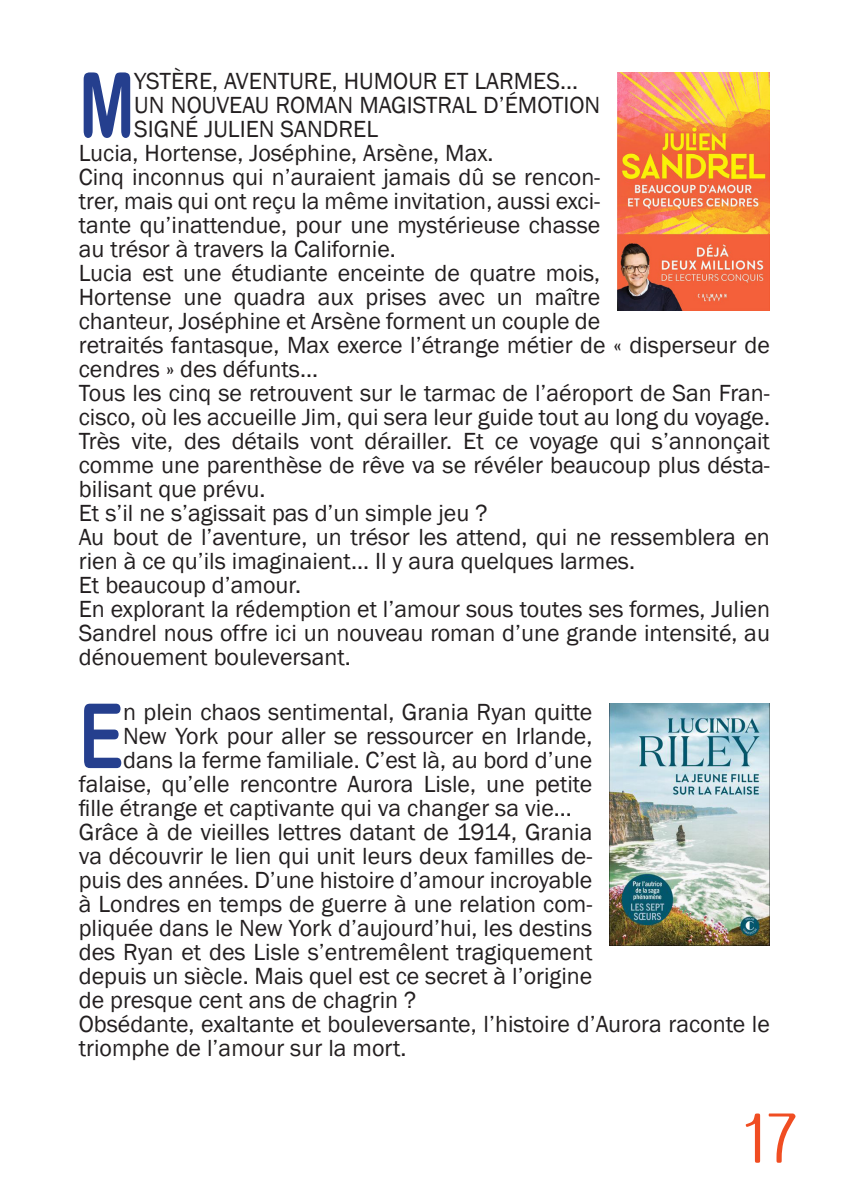
<style>
.page{position:relative;width:842px;height:1191px;background:#fff}
.page>*{position:absolute;margin:0;border:0;box-sizing:border-box;transform-origin:0 0}
.t1{font:90px "Arial Rounded MT Bold";color:#253f8e;scale:.75 1}
.t2{font:64px "Aubade";color:#f04d22}
.t3{font:24px/24px "Franklin Gothic";color:#231f20}
</style>
<div class="page">
<img style="left:617px;top:72px;width:153px;height:238px">
<img style="left:609px;top:703px;width:161px;height:243px">
<p class="t1" style="left:79px;top:52px;width:76px">M</p>
<p class="t3" style="left:134px;top:69px;width:445px">YSTÈRE, AVENTURE, HUMOUR ET LARMES...</p>
<p class="t3" style="left:134px;top:93px;width:467px">UN NOUVEAU ROMAN MAGISTRAL D’ÉMOTION<br>SIGNÉ JULIEN SANDREL</p>
<p class="t3" style="left:79px;top:141px;width:416px">Lucia, Hortense, Joséphine, Arsène, Max.</p>
<p class="t3" style="left:79px;top:165px;width:523px;text-align:justify">Cinq inconnus qui n’auraient jamais dû se rencon&shy;trer, mais qui ont reçu la même invitation, aussi exci&shy;tante qu’inattendue, pour une mystérieuse chasse au trésor à travers la Californie.</p>
<p class="t3" style="left:79px;top:261px;width:693px">Lucia est une étudiante enceinte de quatre mois,<br>Hortense une quadra aux prises avec un maître<br>chanteur, Joséphine et Arsène forment un couple de<br>retraités fantasque, Max exerce l’étrange métier de « disperseur de cendres » des défunts...</p>
<p class="t3" style="left:79px;top:381px;width:693px">Tous les cinq se retrouvent sur le tarmac de l’aéroport de San Fran&shy;cisco, où les accueille Jim, qui sera leur guide tout au long du voyage.</p>
<p class="t3" style="left:79px;top:429px;width:693px;text-align:justify">Très vite, des détails vont dérailler. Et ce voyage qui s’annonçait comme une parenthèse de rêve va se révéler beaucoup plus désta&shy;bilisant que prévu.</p>
<p class="t3" style="left:79px;top:501px;width:410px">Et s’il ne s’agissait pas d’un simple jeu ?</p>
<p class="t3" style="left:79px;top:525px;width:693px">Au bout de l’aventure, un trésor les attend, qui ne ressemblera en rien à ce qu’ils imaginaient... Il y aura quelques larmes.</p>
<p class="t3" style="left:79px;top:573px;width:224px">Et beaucoup d’amour.</p>
<p class="t3" style="left:79px;top:597px;width:693px;text-align:justify">En explorant la rédemption et l’amour sous toutes ses formes, Julien Sandrel nous offre ici un nouveau roman d’une grande intensité, au dénouement bouleversant.</p>
<p class="t1" style="left:79px;top:683px;width:61px">E</p>
<p class="t3" style="left:123px;top:700px;width:471px">n plein chaos sentimental, Grania Ryan quitte</p>
<p class="t3" style="left:123px;top:724px;width:471px">New York pour aller se ressourcer en Irlande,</p>
<p class="t3" style="left:123px;top:748px;width:471px">dans la ferme familiale. C’est là, au bord d’une</p>
<p class="t3" style="left:79px;top:772px;width:515px">falaise, qu’elle rencontre Aurora Lisle, une petite</p>
<p class="t3" style="left:79px;top:796px;width:495px">fille étrange et captivante qui va changer sa vie...</p>
<p class="t3" style="left:79px;top:820px;width:515px;text-align:justify">Grâce à de vieilles lettres datant de 1914, Grania va découvrir le lien qui unit leurs deux familles de&shy;puis des années. D’une histoire d’amour incroyable à Londres en temps de guerre à une relation com&shy;pliquée dans le New York d’aujourd’hui, les destins des Ryan et des Lisle s’entremêlent tragiquement depuis un siècle. Mais quel est ce secret à l’origine de presque cent ans de chagrin ?</p>
<p class="t3" style="left:79px;top:1012px;width:693px">Obsédante, exaltante et bouleversante, l’histoire d’Aurora raconte le triomphe de l’amour sur la mort.</p>
<p class="t2" style="left:742px;top:1097px;width:56px">17</p>
</div>
